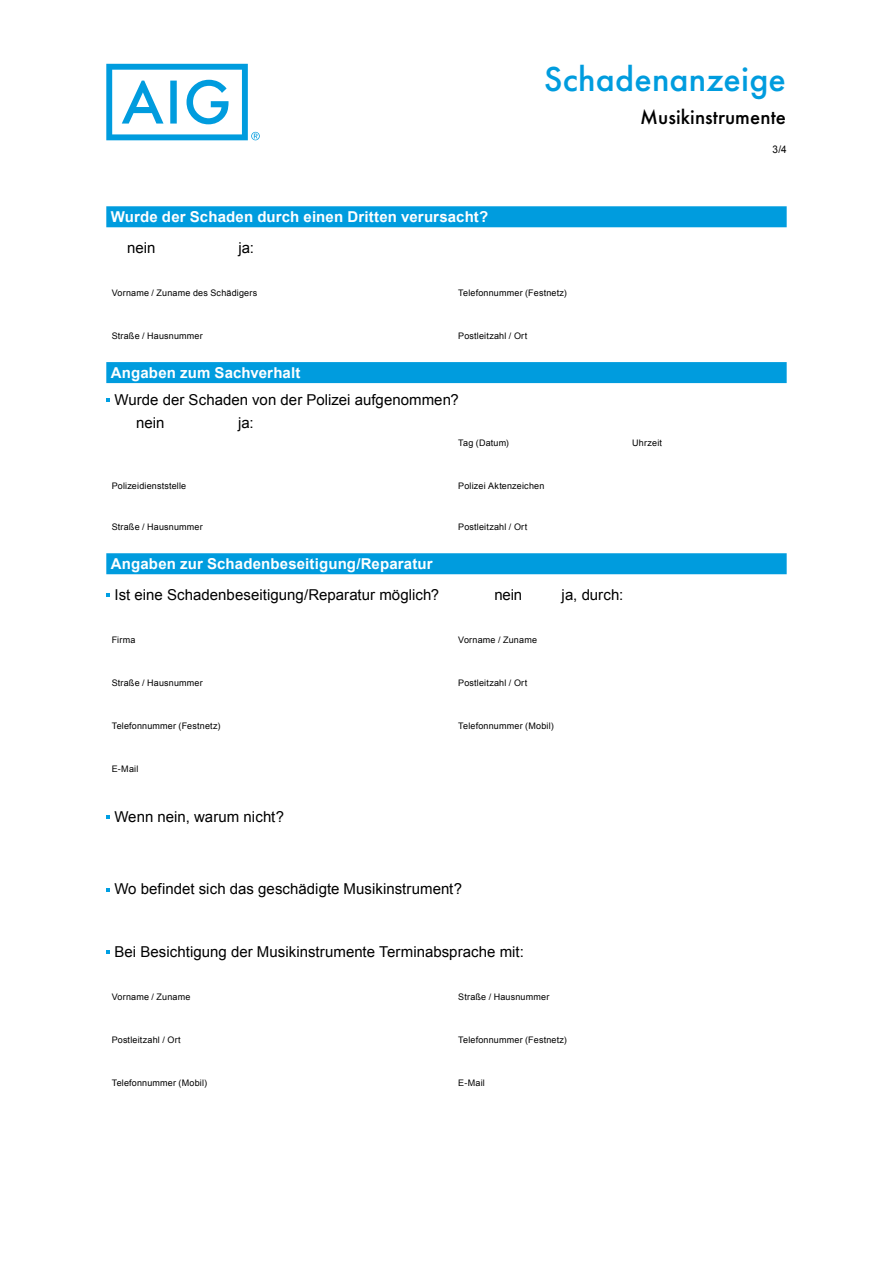
<style>
.page{position:relative;width:893px;height:1263px;background:#fff}
.page>*{position:absolute;margin:0;border:0;box-sizing:border-box;transform-origin:0 0}
.t1{font:500 36px "Futura PT";letter-spacing:.005em;color:#009cde}
.t2{font:500 21px "Futura PT";letter-spacing:.005em;color:#000}
.t3{font:15px/23.7px "Arial";color:#000}
.t4{font:700 15px "Arial";letter-spacing:.01em;color:#fff}
.t5{font:10.5px "Arial";color:#000;scale:.95 1}
.t6{font:9px "Arial";letter-spacing:.02em;color:#000}
</style>
<div class="page">
<svg style="left:106px;top:64px;width:154px;height:76px"></svg>
<div style="left:106px;top:206px;width:681px;height:21px;background:#009cde"></div>
<div style="left:106px;top:362px;width:681px;height:21px;background:#009cde"></div>
<div style="left:106px;top:553px;width:681px;height:21px;background:#009cde"></div>
<svg style="left:106px;top:398px;width:4px;height:4px"></svg>
<svg style="left:106px;top:593px;width:4px;height:4px"></svg>
<svg style="left:106px;top:815px;width:4px;height:4px"></svg>
<svg style="left:106px;top:888px;width:4px;height:3px"></svg>
<svg style="left:106px;top:950px;width:4px;height:4px"></svg>
<h1 class="t1" style="left:544px;top:58px;width:243px">Schadenanzeige</h1>
<h2 class="t2" style="left:640px;top:105px;width:147px">Musikinstrumente</h2>
<p class="t5" style="left:773px;top:143px;width:16px">3/4</p>
<h3 class="t4" style="left:111px;top:207px;width:379px">Wurde der Schaden durch einen Dritten verursacht?</h3>
<h3 class="t3" style="left:127px;top:236px;width:30px">nein</h3>
<h3 class="t3" style="left:238px;top:236px;width:17px">ja:</h3>
<p class="t6" style="left:112px;top:287px;width:147px">Vorname / Zuname des Schädigers</p>
<p class="t6" style="left:458px;top:287px;width:110px">Telefonnummer (Festnetz)</p>
<p class="t6" style="left:112px;top:330px;width:93px">Straße / Hausnummer</p>
<p class="t6" style="left:458px;top:330px;width:71px">Postleitzahl / Ort</p>
<h3 class="t4" style="left:111px;top:363px;width:191px">Angaben zum Sachverhalt</h3>
<h3 class="t3" style="left:136px;top:388px;width:324px;text-indent:-22px">Wurde der Schaden von der Polizei aufgenommen? nein</h3>
<h3 class="t3" style="left:238px;top:411px;width:17px">ja:</h3>
<p class="t6" style="left:458px;top:437px;width:52px">Tag (Datum)</p>
<p class="t6" style="left:632px;top:437px;width:31px">Uhrzeit</p>
<p class="t6" style="left:112px;top:479px;width:76px">Polizeidienststelle</p>
<p class="t6" style="left:458px;top:479px;width:88px">Polizei Aktenzeichen</p>
<p class="t6" style="left:112px;top:521px;width:93px">Straße / Hausnummer</p>
<p class="t6" style="left:458px;top:521px;width:71px">Postleitzahl / Ort</p>
<h3 class="t4" style="left:111px;top:554px;width:323px">Angaben zur Schadenbeseitigung/Reparatur</h3>
<h3 class="t3" style="left:114px;top:583px;width:326px">Ist eine Schadenbeseitigung/Reparatur möglich?</h3>
<h3 class="t3" style="left:494px;top:583px;width:29px">nein</h3>
<h3 class="t3" style="left:562px;top:583px;width:63px">ja, durch:</h3>
<p class="t6" style="left:112px;top:634px;width:25px">Firma</p>
<p class="t6" style="left:458px;top:634px;width:80px">Vorname / Zuname</p>
<p class="t6" style="left:112px;top:677px;width:93px">Straße / Hausnummer</p>
<p class="t6" style="left:458px;top:677px;width:71px">Postleitzahl / Ort</p>
<p class="t6" style="left:112px;top:720px;width:110px">Telefonnummer (Festnetz)</p>
<p class="t6" style="left:458px;top:720px;width:97px">Telefonnummer (Mobil)</p>
<p class="t6" style="left:112px;top:762px;width:28px">E-Mail</p>
<h3 class="t3" style="left:114px;top:805px;width:171px">Wenn nein, warum nicht?</h3>
<h3 class="t3" style="left:114px;top:877px;width:349px">Wo befindet sich das geschädigte Musikinstrument?</h3>
<h3 class="t3" style="left:114px;top:940px;width:411px">Bei Besichtigung der Musikinstrumente Terminabsprache mit:</h3>
<p class="t6" style="left:112px;top:991px;width:80px">Vorname / Zuname</p>
<p class="t6" style="left:458px;top:991px;width:93px">Straße / Hausnummer</p>
<p class="t6" style="left:112px;top:1033px;width:71px">Postleitzahl / Ort</p>
<p class="t6" style="left:458px;top:1033px;width:110px">Telefonnummer (Festnetz)</p>
<p class="t6" style="left:112px;top:1076px;width:97px">Telefonnummer (Mobil)</p>
<p class="t6" style="left:458px;top:1076px;width:28px">E-Mail</p>
</div>
